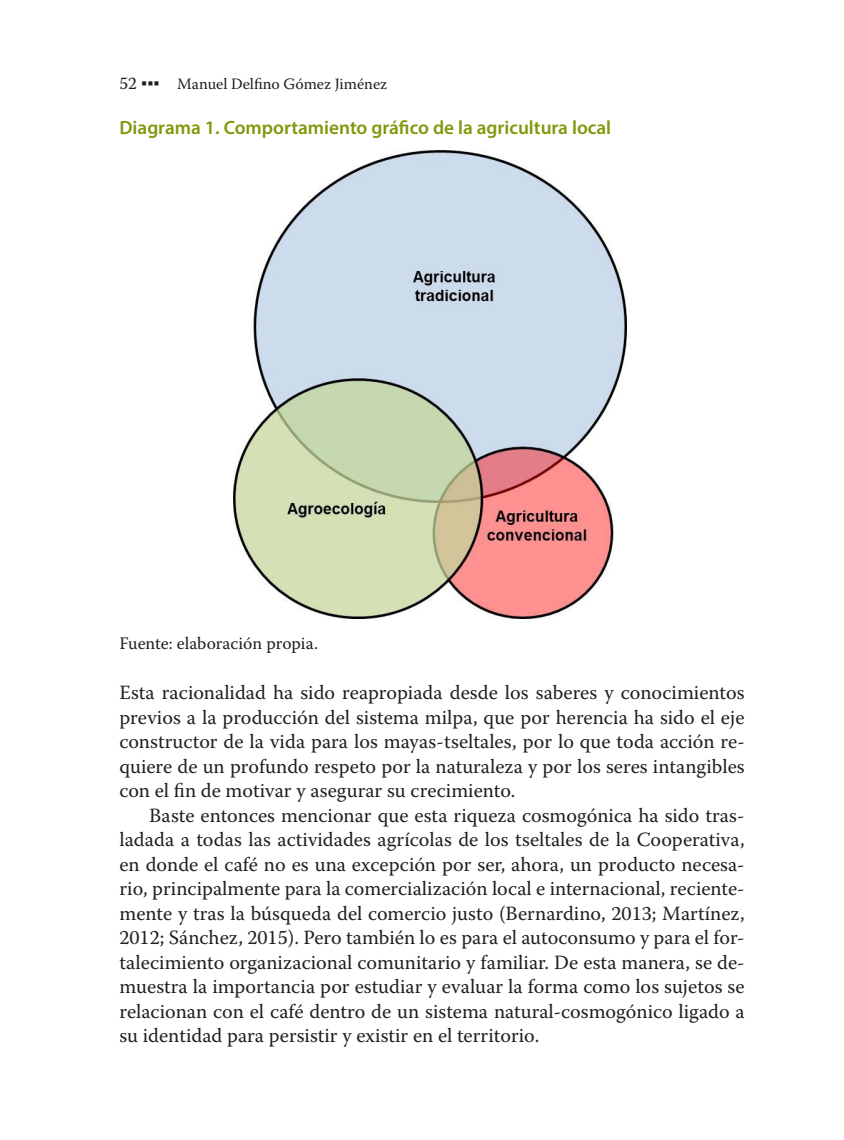
<style>
.page{position:relative;width:844px;height:1140px;background:#fff}
.page>*{position:absolute;margin:0;border:0;box-sizing:border-box;transform-origin:0 0}
.t1{font:20.12px/24.5px "Warnock Pro";color:#231f20;text-align:justify}
.t2{font:600 19.25px "Myriad Pro";color:#81980d}
.t3{font:17.5px "Warnock Pro";color:#231f20}
.t4{font:15.75px "Warnock Pro";letter-spacing:.005em;color:#231f20}
.s1{font-size:17.5px}
.s2{font-family:"Calibri";font-size:17.5px}
</style>
<div class="page">
<img style="left:233px;top:151px;width:394px;height:467px">
<p class="t4" style="left:119px;top:74px;width:269px"><span class="s1">52</span> <span class="s2">▪︎▪︎▪︎</span> Manuel Delfino Gómez Jiménez</p>
<p class="t2" style="left:119px;top:115px;width:493px">Diagrama 1. Comportamiento gráfico de la agricultura local</p>
<p class="t3" style="left:119px;top:632px;width:200px">Fuente: elaboración propia.</p>
<p class="t1" style="left:119px;top:680px;width:627px">Esta racionalidad ha sido reapropiada desde los saberes y conocimientos previos a la producción del sistema milpa, que por herencia ha sido el eje constructor de la vida para los mayas-tseltales, por lo que toda acción re&shy;quiere de un profundo respeto por la naturaleza y por los seres intangibles con el fin de motivar y asegurar su crecimiento.</p>
<p class="t1" style="left:119px;top:802px;width:627px;text-indent:30px">Baste entonces mencionar que esta riqueza cosmogónica ha sido tras&shy;ladada a todas las actividades agrícolas de los tseltales de la Cooperativa, en donde el café no es una excepción por ser, ahora, un producto necesa&shy;rio, principalmente para la comercialización local e internacional, reciente&shy;mente y tras la búsqueda del comercio justo (Bernardino, 2013; Martínez, 2012; Sánchez, 2015). Pero también lo es para el autoconsumo y para el for&shy;talecimiento organizacional comunitario y familiar. De esta manera, se de&shy;muestra la importancia por estudiar y evaluar la forma como los sujetos se relacionan con el café dentro de un sistema natural-cosmogónico ligado a su identidad para persistir y existir en el territorio.</p>
</div>
